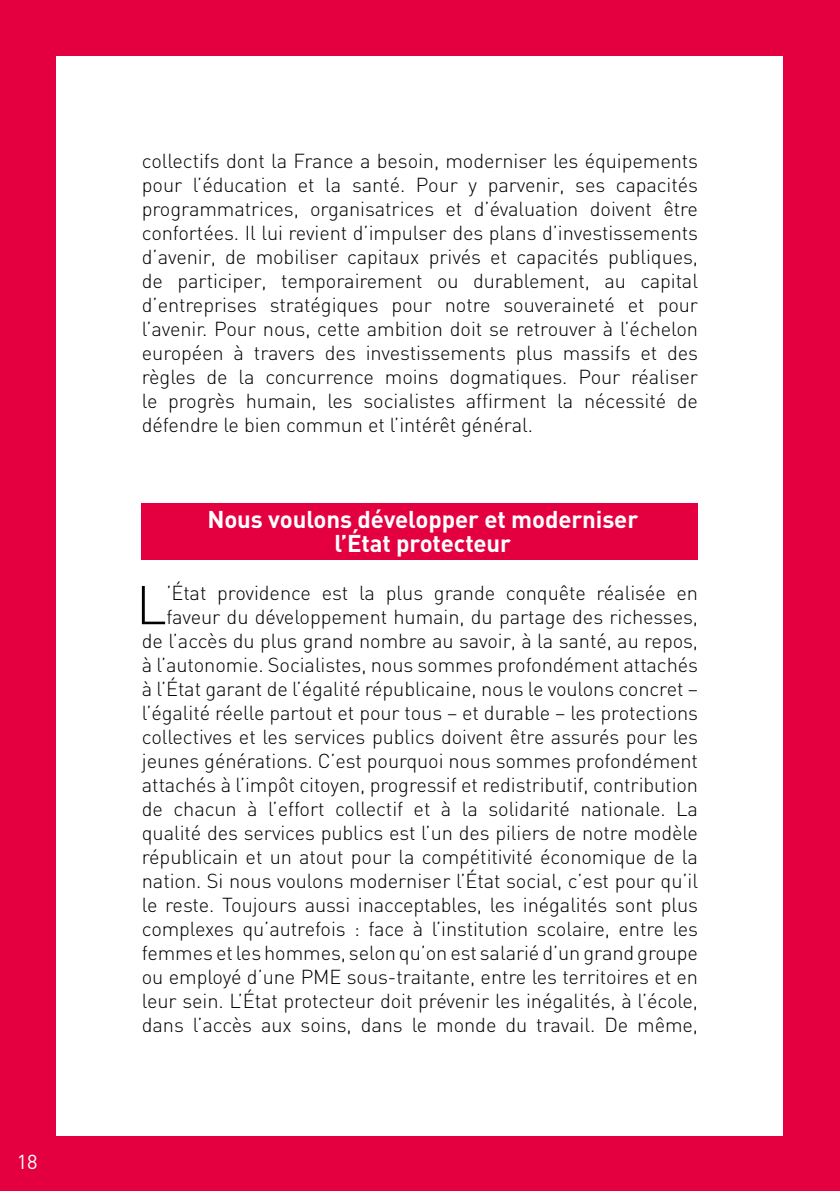
<style>
.page{position:relative;width:840px;height:1191px;background:#fff}
.page>*{position:absolute;margin:0;border:0;box-sizing:border-box;transform-origin:0 0}
.t1{font:300 53.8px "DIN";color:#000}
.t2{font:700 24px/24px "DIN";letter-spacing:-.005em;color:#fff;text-align:center}
.t3{font:300 20px/24px "DIN";letter-spacing:-.005em;color:#000;text-align:justify}
.t4{font:20px "DIN";color:#fff}
</style>
<div class="page">
<div style="left:0;top:0;width:839px;height:1191px;background:#e40040"></div>
<div style="left:57px;top:57px;width:725px;height:1079px;background:#fff"></div>
<div style="left:141px;top:503px;width:556px;height:57px;background:#e40040"></div>
<p class="t4" style="left:17px;top:1149px;width:22px">18</p>
<p class="t3" style="left:142px;top:149px;width:557px">collectifs dont la France a besoin, moderniser les équipements pour l’éducation et la santé. Pour y parvenir, ses capacités programmatrices, organisatrices et d’évaluation doivent être confortées. Il lui revient d’impulser des plans d’investissements d’avenir, de mobiliser capitaux privés et capacités publiques, de participer, temporairement ou durablement, au capital d’entreprises stratégiques pour notre souveraineté et pour l’avenir. Pour nous, cette ambition doit se retrouver à l’échelon européen à travers des investissements plus massifs et des règles de la concurrence moins dogmatiques. Pour réaliser le progrès humain, les socialistes affirment la nécessité de défendre le bien commun et l’intérêt général.</p>
<p class="t2" style="left:207px;top:506px;width:432px">Nous voulons développer et moderniser l’État protecteur</p>
<p class="t3" style="left:142px;top:581px;width:557px;text-align:right">’État providence est la plus grande conquête réalisée en faveur du développement humain, du partage des richesses, de l’accès du plus grand nombre au savoir, à la santé, au repos, à l’autonomie. Socialistes, nous sommes profondément attachés à l’État garant de l’égalité républicaine, nous le voulons concret – l’égalité réelle partout et pour tous – et durable – les protections collectives et les services publics doivent être assurés pour les jeunes générations. C’est pourquoi nous sommes profondément attachés à l’impôt citoyen, progressif et redistributif, contribution de chacun à l’effort collectif et à la solidarité nationale. La qualité des services publics est l’un des piliers de notre modèle républicain et un atout pour la compétitivité économique de la nation. Si nous voulons moderniser l’État social, c’est pour qu’il le reste. Toujours aussi inacceptables, les inégalités sont plus complexes qu’autrefois : face à l’institution scolaire, entre les femmes et les hommes, selon qu’on est salarié d’un grand groupe ou employé d’une PME sous-traitante, entre les territoires et en leur sein. L’État protecteur doit prévenir les inégalités, à l’école, dans l’accès aux soins, dans le monde du travail. De même,</p>
<h1 class="t1" style="left:136px;top:572px;width:32px">L</h1>
</div>
